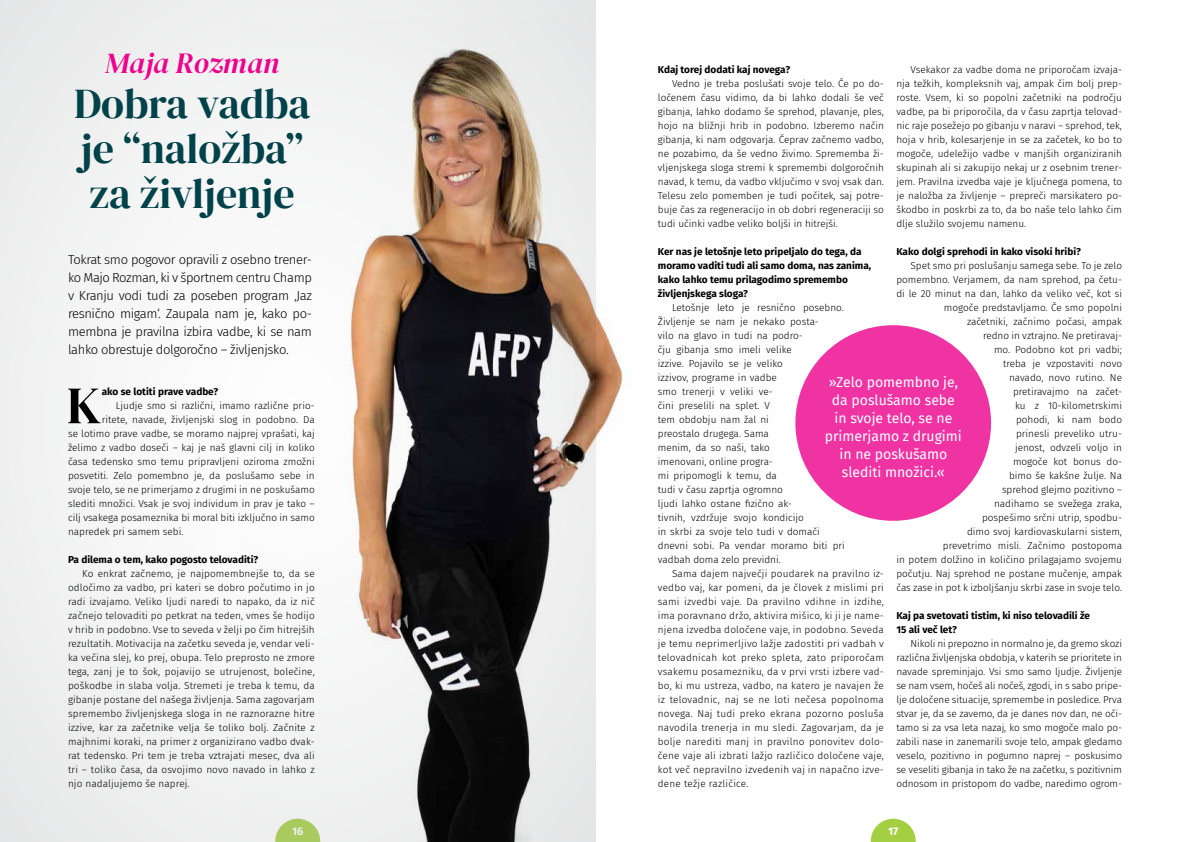
<style>
.page{position:relative;width:1191px;height:842px;background:#fff}
.page>*{position:absolute;margin:0;border:0;box-sizing:border-box;transform-origin:0 0}
.t1{font:52.4px "DM Serif Display";color:#000}
.t2{font:42px/45px "DM Serif Display";color:#004249}
.t3{font:italic 29px "DM Serif Display";color:#ec008c}
.t4{font:14px/18px "Fira Sans";color:#fff;text-align:center}
.t5{font:300 13px/18px "Fira Sans";letter-spacing:-.03em;color:#000;text-align:justify}
.t6{font:700 11px "Fira Sans";color:#fff}
.t7{font:300 10px/14px "Fira Sans";color:#000;text-align:justify}
.t8{font:700 10px/14px "Fira Sans";color:#000}
</style>
<div class="page">
<svg style="left:870px;top:819px;width:45px;height:23px"></svg>
<div style="left:0;top:0;width:595px;height:842px;background:#f2f2f3"></div>
<img style="left:245px;top:18px;width:385px;height:824px">
<div style="left:795px;top:325px;width:196px;height:196px;background:#ef33a3;border-radius:50%"></div>
<h3 class="t3" style="left:105px;top:47px;width:175px">Maja Rozman</h3>
<h2 class="t2" style="left:74px;top:82px;width:237px">Dobra vadba je “naložba” za življenje</h2>
<p class="t5" style="left:68px;top:250px;width:245px">Tokrat smo pogovor opravili z osebno trener&shy;ko Majo Rozman, ki v športnem centru Champ v Kranju vodi tudi za poseben program ‚Jaz resnično migam‘. Zaupala nam je, kako po&shy;membna je pravilna izbira vadbe, ki se nam lahko obrestuje dolgoročno – življenjsko.</p>
<h1 class="t1" style="left:67px;top:375px;width:36px">K</h1>
<p class="t8" style="left:102px;top:384px;width:118px">ako se lotiti prave vadbe?</p>
<p class="t7" style="left:116px;top:399px;width:200px">Ljudje smo si različni, imamo različne prio-</p>
<p class="t7" style="left:102px;top:413px;width:214px">ritete, navade, življenjski slog in podobno. Da</p>
<p class="t7" style="left:68px;top:427px;width:248px">se lotimo prave vadbe, se moramo najprej vprašati, kaj</p>
<p class="t7" style="left:68px;top:441px;width:248px">želimo z vadbo doseči – kaj je naš glavni cilj in koliko</p>
<p class="t7" style="left:68px;top:455px;width:248px">časa tedensko smo temu pripravljeni oziroma zmožni</p>
<p class="t7" style="left:68px;top:469px;width:248px">posvetiti. Zelo pomembno je, da poslušamo sebe in</p>
<p class="t7" style="left:68px;top:483px;width:248px">svoje telo, se ne primerjamo z drugimi in ne poskušamo</p>
<p class="t7" style="left:68px;top:497px;width:248px">slediti množici. Vsak je svoj individum in prav je tako –</p>
<p class="t7" style="left:68px;top:511px;width:248px">cilj vsakega posameznika bi moral biti izključno in samo</p>
<p class="t7" style="left:68px;top:525px;width:117px">napredek pri samem sebi.</p>
<p class="t8" style="left:68px;top:552px;width:192px">Pa dilema o tem, kako pogosto telovaditi?</p>
<p class="t7" style="left:68px;top:567px;width:248px;text-indent:14px">Ko enkrat začnemo, je najpomembnejše to, da se odločimo za vadbo, pri kateri se dobro počutimo in jo radi izvajamo. Veliko ljudi naredi to napako, da iz nič začnejo telovaditi po petkrat na teden, vmes še hodijo v hrib in podobno. Vse to seveda v želji po čim hitrejših rezultatih. Motivacija na začetku seveda je, vendar veli&shy;ka večina slej, ko prej, obupa. Telo preprosto ne zmore tega, zanj je to šok, pojavijo se utrujenost, bolečine, poškodbe in slaba volja. Stremeti je treba k temu, da gibanje postane del našega življenja. Sama zagovarjam spremembo življenjskega sloga in ne raznorazne hitre izzive, kar za začetnike velja še toliko bolj. Začnite z majhnimi koraki, na primer z organizirano vadbo dvak&shy;rat tedensko. Pri tem je treba vztrajati mesec, dva ali tri – toliko časa, da osvojimo novo navado in lahko z njo nadaljujemo še naprej.</p>
<p class="t8" style="left:658px;top:62px;width:134px">Kdaj torej dodati kaj novega?</p>
<p class="t7" style="left:658px;top:77px;width:228px;text-indent:14px">Vedno je treba poslušati svoje telo. Če po do&shy;ločenem času vidimo, da bi lahko dodali še več gibanja, lahko dodamo še sprehod, plavanje, ples, hojo na bližnji hrib in podobno. Izberemo način gibanja, ki nam odgovarja. Čeprav začnemo vadbo, ne pozabimo, da še vedno živimo. Sprememba ži&shy;vljenjskega sloga stremi k spremembi dolgoročnih navad, k temu, da vadbo vključimo v svoj vsak dan.<br>Telesu zelo pomemben je tudi počitek, saj potre&shy;buje čas za regeneracijo in ob dobri regeneraciji so tudi učinki vadbe veliko boljši in hitrejši.</p>
<p class="t8" style="left:658px;top:244px;width:215px">Ker nas je letošnje leto pripeljalo do tega, da moramo vaditi tudi ali samo doma, nas zanima, kako lahko temu prilagodimo spremembo življenjskega sloga?</p>
<p class="t7" style="left:658px;top:301px;width:189px;text-align:left;text-indent:14px">Letošnje leto je resnično posebno.<br>Življenje se nam je nekako posta-<br>vilo na glavo in tudi na podro-<br>čju gibanja smo imeli velike<br>izzive. Pojavilo se je veliko<br>izzivov, programe in vadbe<br>smo trenerji v veliki ve-<br>čini preselili na splet. V<br>tem obdobju nam žal ni<br>preostalo drugega. Sama<br>menim, da so naši, tako<br>imenovani, online progra-<br>mi pripomogli k temu, da<br>tudi v času zaprtja ogromno<br>ljudi lahko ostane fizično ak-<br>tivnih, vzdržuje svojo kondicijo<br>in skrbi za svoje telo tudi v domači dnevni sobi. Pa vendar moramo biti pri vadbah doma zelo previdni.</p>
<p class="t7" style="left:658px;top:567px;width:228px;text-indent:14px">Sama dajem največji poudarek na pravilno iz&shy;vedbo vaj, kar pomeni, da je človek z mislimi pri sami izvedbi vaje. Da pravilno vdihne in izdihe, ima poravnano držo, aktivira mišico, ki ji je name&shy;njena izvedba določene vaje, in podobno. Seveda je temu neprimerljivo lažje zadostiti pri vadbah v telovadnicah kot preko spleta, zato priporočam vsakemu posamezniku, da v prvi vrsti izbere vad&shy;bo, ki mu ustreza, vadbo, na katero je navajen že iz telovadnic, naj se ne loti nečesa popolnoma novega. Naj tudi preko ekrana pozorno posluša navodila trenerja in mu sledi. Zagovarjam, da je bolje narediti manj in pravilno ponovitev dolo&shy;čene vaje ali izbrati lažjo različico določene vaje, kot več nepravilno izvedenih vaj in napačno izve&shy;dene težje različice.</p>
<p class="t7" style="left:896px;top:63px;width:227px;text-indent:14px">Vsekakor za vadbe doma ne priporočam izvaja&shy;nja težkih, kompleksnih vaj, ampak čim bolj prep&shy;roste. Vsem, ki so popolni začetniki na področju vadbe, pa bi priporočila, da v času zaprtja telovad&shy;nic raje posežejo po gibanju v naravi – sprehod, tek, hoja v hrib, kolesarjenje in se za začetek, ko bo to mogoče, udeležijo vadbe v manjših organiziranih skupinah ali si zakupijo nekaj ur z osebnim trener&shy;jem. Pravilna izvedba vaje je ključnega pomena, to je naložba za življenje – prepreči marsikatero po&shy;škodbo in poskrbi za to, da bo naše telo lahko čim dlje služilo svojemu namenu.</p>
<p class="t8" style="left:896px;top:244px;width:186px">Kako dolgi sprehodi in kako visoki hribi?</p>
<p class="t7" style="left:896px;top:259px;width:227px;text-align:right">Spet smo pri poslušanju samega sebe. To je zelo pomembno. Verjamem, da nam sprehod, pa četu&shy;di le 20 minut na dan, lahko da veliko več, kot si mogoče predstavljamo. Če smo popolni<br>začetniki, začnimo počasi, ampak<br>redno in vztrajno. Ne pretiravaj-<br>mo. Podobno kot pri vadbi;<br>treba je vzpostaviti novo<br>navado, novo rutino. Ne<br>pretiravajmo na začet-<br>ku z 10-kilometrskimi<br>pohodi, ki nam bodo<br>prinesli preveliko utru-<br>jenost, odvzeli voljo in<br>mogoče kot bonus do-<br>bimo še kakšne žulje. Na<br>sprehod glejmo pozitivno –<br>nadihamo se svežega zraka,<br>pospešimo srčni utrip, spodbu-<br>dimo svoj kardiovaskularni sistem,<br>prevetrimo misli. Začnimo postopoma<br>in potem dolžino in količino prilagajamo svojemu počutju. Naj sprehod ne postane mučenje, ampak čas zase in pot k izboljšanju skrbi zase in svoje telo.</p>
<p class="t8" style="left:896px;top:608px;width:195px">Kaj pa svetovati tistim, ki niso telovadili že<br>15 ali več let?</p>
<p class="t7" style="left:896px;top:637px;width:227px;text-indent:14px">Nikoli ni prepozno in normalno je, da gremo skozi različna življenjska obdobja, v katerih se prioritete in navade spreminjajo. Vsi smo samo ljudje. Življenje se nam vsem, hočeš ali nočeš, zgodi, in s sabo pripe&shy;lje določene situacije, spremembe in posledice. Prva stvar je, da se zavemo, da je danes nov dan, ne oči&shy;tamo si za vsa leta nazaj, ko smo mogoče malo po&shy;zabili nase in zanemarili svoje telo, ampak gledamo veselo, pozitivno in pogumno naprej – poskusimo se veseliti gibanja in tako že na začetku, s pozitivnim odnosom in pristopom do vadbe, naredimo ogrom-</p>
<h3 class="t4" style="left:825px;top:373px;width:138px">»Zelo pomembno je, da poslušamo sebe in svoje telo, se ne primerjamo z drugimi in ne poskušamo slediti množici.«</h3>
<p class="t6" style="left:292px;top:822px;width:13px">16</p>
<p class="t6" style="left:888px;top:822px;width:12px">17</p>
</div>
